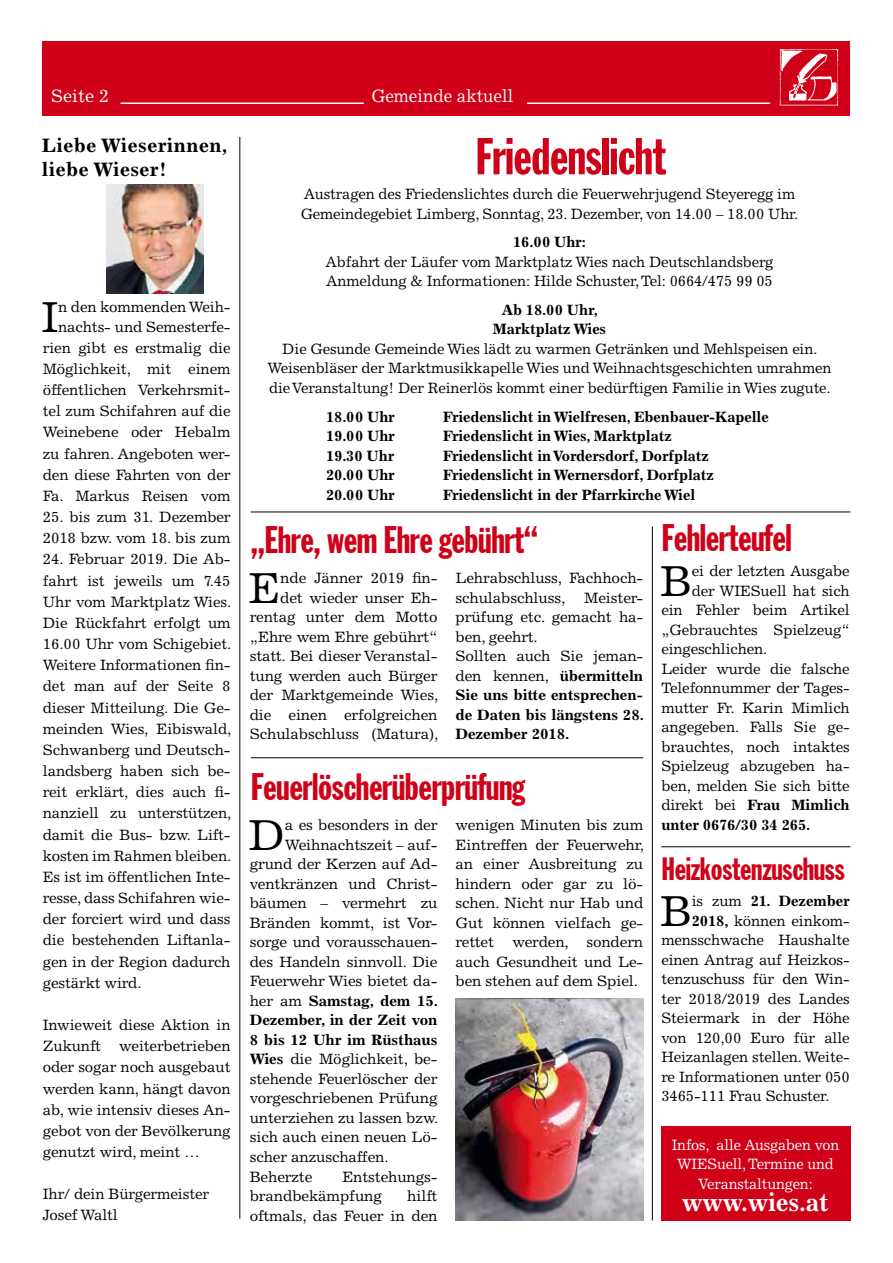
<style>
.page{position:relative;width:893px;height:1263px;background:#fff}
.page>*{position:absolute;margin:0;border:0;box-sizing:border-box;transform-origin:0 0}
.t1{font:extra-condensed 51px "Franklin Gothic";letter-spacing:-.01em;color:#d10019}
.t2{font:43.5px "Excelsior LT Std";color:#000}
.t3{font:extra-condensed 37.5px "Franklin Gothic";letter-spacing:-.01em;color:#d10019}
.t4{font:extra-condensed 31.5px "Franklin Gothic";letter-spacing:-.01em;color:#d10019}
.t5{font:700 25.5px "Excelsior LT Std";letter-spacing:-.01em;color:#fff}
.t6{font:700 19.5px/24px "Excelsior LT Std";letter-spacing:.02em;color:#000}
.t7{font:18px "Excelsior LT Std";color:#fff;scale:.94 1}
.t8{font:18px "Excelsior LT Std";color:#fff}
.t9{font:15px/21.1px "Excelsior LT Std";letter-spacing:-.01em;color:#000}
.t10{font:700 15px/19.5px "Excelsior LT Std";letter-spacing:-.01em;color:#000;text-align:center}
.t11{font:15px/19.5px "Excelsior LT Std";letter-spacing:-.01em;color:#fff;text-align:center}
.s1{font-weight:700}
.s2{font-weight:400}
</style>
<div class="page">
<img style="left:106px;top:184px;width:98px;height:109px">
<div style="left:42px;top:42px;width:808px;height:74px;background:#d10019"></div>
<img style="left:779px;top:49px;width:60px;height:57px">
<hr style="left:527px;top:102px;width:243px;height:2px;background:#fff">
<hr style="left:121px;top:102px;width:243px;height:2px;background:#fff">
<hr style="left:240px;top:137px;width:1px;height:1082px;background:#000">
<hr style="left:251px;top:512px;width:599px;height:1px;background:#000">
<hr style="left:652px;top:526px;width:1px;height:694px;background:#000">
<hr style="left:251px;top:757px;width:392px;height:1px;background:#000">
<hr style="left:661px;top:846px;width:189px;height:1px;background:#000">
<div style="left:661px;top:1126px;width:189px;height:94px;background:#d10019"></div>
<img style="left:456px;top:998px;width:187px;height:222px">
<p class="t8" style="left:51px;top:86px;width:60px">Seite 2</p>
<p class="t7" style="left:371px;top:86px;width:152px">Gemeinde aktuell</p>
<h3 class="t6" style="left:42px;top:134px;width:187px">Liebe Wieserinnen, liebe Wieser!</h3>
<h2 class="t2" style="left:42px;top:291px;width:19px">I</h2>
<p class="t9" style="left:58px;top:297px;width:174px;line-height:19.5px">n den kommenden Weih&shy;nachts- und Semesterfe-</p>
<p class="t9" style="left:43px;top:337px;width:189px;text-align:justify">rien gibt es erstmalig die Möglichkeit, mit einem öffentlichen Verkehrsmit&shy;tel zum Schifahren auf die Weinebene oder Hebalm zu fahren. Angeboten wer&shy;den diese Fahrten von der Fa. Markus Reisen vom</p>
<p class="t9" style="left:43px;top:506px;width:189px">25. bis zum 31. Dezember<br>2018 bzw. vom 18. bis zum</p>
<p class="t9" style="left:43px;top:549px;width:190px;text-align:justify">24. Februar 2019. Die Ab&shy;fahrt ist jeweils um 7.45<br>Uhr vom Marktplatz Wies.<br>Die Rückfahrt erfolgt um 16.00 Uhr vom Schigebiet.<br>Weitere Informationen fin&shy;det man auf der Seite 8 dieser Mitteilung. Die Ge&shy;meinden Wies, Eibiswald, Schwanberg und Deutsch&shy;landsberg haben sich be&shy;reit erklärt, dies auch fi&shy;nanziell zu unterstützen, damit die Bus- bzw. Lift&shy;kosten im Rahmen bleiben.<br>Es ist im öffentlichen Inte&shy;resse, dass Schifahren wie&shy;der forciert wird und dass die bestehenden Liftanla&shy;gen in der Region dadurch gestärkt wird.</p>
<p class="t9" style="left:43px;top:1014px;width:189px;text-align:justify">Inwieweit diese Aktion in Zukunft weiterbetrieben oder sogar noch ausgebaut werden kann, hängt davon ab, wie intensiv dieses An&shy;gebot von der Bevölkerung genutzt wird, meint …</p>
<p class="t9" style="left:43px;top:1184px;width:168px">Ihr/ dein Bürgermeister<br>Josef Waltl</p>
<h1 class="t1" style="left:475px;top:129px;width:192px">Friedenslicht</h1>
<p class="t9" style="left:301px;top:184px;width:499px;line-height:19.5px">Austragen des Friedenslichtes durch die Feuerwehrjugend Steyeregg im<br>Gemeindegebiet Limberg, Sonntag, 23. Dezember, von 14.00 – 18.00 Uhr.</p>
<p class="t10" style="left:513px;top:232px;width:74px">16.00 Uhr:</p>
<p class="t9" style="left:325px;top:252px;width:449px;line-height:19.5px">Abfahrt der Läufer vom Marktplatz Wies nach Deutschlandsberg<br>Anmeldung &amp; Informationen: Hilde Schuster, Tel: 0664/475 99 05</p>
<p class="t10" style="left:493px;top:300px;width:115px">Ab 18.00 Uhr,<br>Marktplatz Wies</p>
<p class="t9" style="left:267px;top:339px;width:565px;line-height:19.5px;text-align:center">Die Gesunde Gemeinde Wies lädt zu warmen Getränken und Mehlspeisen ein.<br>Weisenbläser der Marktmusikkapelle Wies und Weihnachtsgeschichten umrahmen die Veranstaltung! Der Reinerlös kommt einer bedürftigen Familie in Wies zugute.</p>
<p class="t10" style="left:326px;top:407px;width:70px">18.00 Uhr</p>
<p class="t10" style="left:443px;top:407px;width:327px">Friedenslicht in Wielfresen, Ebenbauer-Kapelle</p>
<p class="t10" style="left:326px;top:426px;width:70px">19.00 Uhr</p>
<p class="t10" style="left:443px;top:426px;width:230px">Friedenslicht in Wies, Marktplatz</p>
<p class="t10" style="left:326px;top:446px;width:70px">19.30 Uhr</p>
<p class="t10" style="left:443px;top:446px;width:267px">Friedenslicht in Vordersdorf, Dorfplatz</p>
<p class="t10" style="left:326px;top:465px;width:70px">20.00 Uhr</p>
<p class="t10" style="left:443px;top:465px;width:272px">Friedenslicht in Wernersdorf, Dorfplatz</p>
<p class="t10" style="left:326px;top:485px;width:70px">20.00 Uhr</p>
<p class="t10" style="left:443px;top:485px;width:254px">Friedenslicht in der Pfarrkirche Wiel</p>
<h3 class="t3" style="left:251px;top:520px;width:289px">„Ehre, wem Ehre gebührt“</h3>
<p class="t9" style="left:250px;top:568px;width:190px;line-height:19.5px;text-align:right">nde Jänner 2019 fin-<br>det wieder unser Eh&shy;rentag unter dem Motto „Ehre wem Ehre gebührt“ statt. Bei dieser Veranstal&shy;tung werden auch Bürger der Marktgemeinde Wies, die einen erfolgreichen<br>Schulabschluss (Matura),</p>
<p class="t9" style="left:456px;top:568px;width:189px;line-height:19.5px">Lehrabschluss, Fachhoch&shy;schulabschluss,</p>
<h2 class="t2" style="left:249px;top:562px;width:34px">E</h2>
<p class="t9" style="left:456px;top:588px;width:190px;line-height:19.5px;text-indent:129px">Meister&shy;prüfung etc. gemacht ha&shy;ben, geehrt.<br>Sollten auch Sie jeman&shy;den kennen, <span class="s1">übermitteln<br>Sie uns bitte entsprechen&shy;de Daten bis längstens 28.<br>Dezember 2018.</span></p>
<h3 class="t3" style="left:251px;top:767px;width:276px">Feuerlöscherüberprüfung</h3>
<h2 class="t2" style="left:248px;top:810px;width:38px">D</h2>
<p class="t9" style="left:285px;top:815px;width:154px">a es besonders in der</p>
<p class="t9" style="left:285px;top:834px;width:154px">Weihnachtszeit – auf-</p>
<p class="t9" style="left:250px;top:854px;width:189px">grund der Kerzen auf Ad-</p>
<p class="t9" style="left:250px;top:873px;width:189px">ventkränzen und Christ-</p>
<p class="t9" style="left:250px;top:893px;width:189px">bäumen – vermehrt zu</p>
<p class="t9" style="left:250px;top:912px;width:189px">Bränden kommt, ist Vor-</p>
<p class="t9" style="left:250px;top:932px;width:189px">sorge und vorausschauen-</p>
<p class="t9" style="left:250px;top:951px;width:189px">des Handeln sinnvoll. Die</p>
<p class="t9" style="left:250px;top:971px;width:189px">Feuerwehr Wies bietet da-</p>
<p class="t10" style="left:250px;top:991px;width:190px"><span class="s2">her am</span> Samstag, dem 15.</p>
<p class="t10" style="left:250px;top:1011px;width:189px">Dezember, in der Zeit von</p>
<p class="t10" style="left:250px;top:1030px;width:189px">8 bis 12 Uhr im Rüsthaus</p>
<p class="t9" style="left:250px;top:1049px;width:189px"><span class="s1">Wies</span> die Möglichkeit, be-</p>
<p class="t9" style="left:250px;top:1068px;width:189px">stehende Feuerlöscher der</p>
<p class="t9" style="left:250px;top:1088px;width:189px">vorgeschriebenen Prüfung</p>
<p class="t9" style="left:250px;top:1107px;width:190px">unterziehen zu lassen bzw.</p>
<p class="t9" style="left:250px;top:1127px;width:189px">sich auch einen neuen Lö-</p>
<p class="t9" style="left:250px;top:1146px;width:140px">scher anzuschaffen.</p>
<p class="t9" style="left:250px;top:1166px;width:64px">Beherzte</p>
<p class="t9" style="left:250px;top:1167px;width:189px;line-height:19.5px;text-indent:93px">Entstehungs&shy;brandbekämpfung</p>
<p class="t9" style="left:250px;top:1186px;width:189px;line-height:19.5px;text-align:right">hilft<br>oftmals, das Feuer in den</p>
<p class="t9" style="left:456px;top:816px;width:190px;line-height:19.5px;text-align:justify">wenigen Minuten bis zum Eintreffen der Feuerwehr, an einer Ausbreitung zu hindern oder gar zu lö&shy;schen. Nicht nur Hab und Gut können vielfach ge&shy;rettet werden, sondern auch Gesundheit und Le&shy;ben stehen auf dem Spiel.</p>
<h3 class="t3" style="left:661px;top:518px;width:132px">Fehlerteufel</h3>
<h2 class="t2" style="left:661px;top:555px;width:33px">B</h2>
<p class="t9" style="left:692px;top:560px;width:160px">ei der letzten Ausgabe</p>
<p class="t9" style="left:692px;top:580px;width:160px">der WIESuell hat sich</p>
<p class="t9" style="left:661px;top:599px;width:190px">ein Fehler beim Artikel</p>
<p class="t9" style="left:661px;top:619px;width:190px">„Gebrauchtes Spielzeug“</p>
<p class="t9" style="left:661px;top:638px;width:107px">eingeschlichen.</p>
<p class="t9" style="left:661px;top:658px;width:190px">Leider wurde die falsche</p>
<p class="t9" style="left:661px;top:677px;width:190px">Telefonnummer der Tages-</p>
<p class="t9" style="left:661px;top:697px;width:190px">mutter Fr. Karin Mimlich</p>
<p class="t9" style="left:661px;top:716px;width:190px">angegeben. Falls Sie ge-</p>
<p class="t9" style="left:661px;top:736px;width:190px">brauchtes, noch intaktes</p>
<p class="t9" style="left:661px;top:755px;width:190px">Spielzeug abzugeben ha-</p>
<p class="t9" style="left:661px;top:775px;width:190px">ben, melden Sie sich bitte</p>
<p class="t10" style="left:661px;top:795px;width:190px"><span class="s2">direkt bei</span> Frau Mimlich</p>
<p class="t10" style="left:661px;top:815px;width:151px">unter 0676/30 34 265.</p>
<h3 class="t4" style="left:661px;top:852px;width:185px">Heizkostenzuschuss</h3>
<h2 class="t2" style="left:661px;top:885px;width:33px">B</h2>
<p class="t10" style="left:692px;top:891px;width:160px"><span class="s2">is zum</span> 21. Dezember</p>
<p class="t9" style="left:692px;top:910px;width:160px"><span class="s1">2018,</span> können einkom-</p>
<p class="t9" style="left:661px;top:929px;width:190px">mensschwache Haushalte</p>
<p class="t9" style="left:661px;top:949px;width:190px">einen Antrag auf Heizkos-</p>
<p class="t9" style="left:661px;top:968px;width:190px">tenzuschuss für den Win-</p>
<p class="t9" style="left:661px;top:988px;width:190px">ter 2018/2019 des Landes</p>
<p class="t9" style="left:661px;top:1007px;width:190px">Steiermark in der Höhe</p>
<p class="t9" style="left:661px;top:1027px;width:190px">von 120,00 Euro für alle</p>
<p class="t9" style="left:661px;top:1046px;width:190px">Heizanlagen stellen. Weite-</p>
<p class="t9" style="left:661px;top:1066px;width:190px">re Informationen unter 050</p>
<p class="t9" style="left:661px;top:1085px;width:170px">3465-111 Frau Schuster.</p>
<p class="t11" style="left:672px;top:1135px;width:169px">Infos, alle Ausgaben von<br>WIESuell, Termine und<br>Veranstaltungen:</p>
<h3 class="t5" style="left:682px;top:1188px;width:148px">www.wies.at</h3>
</div>
